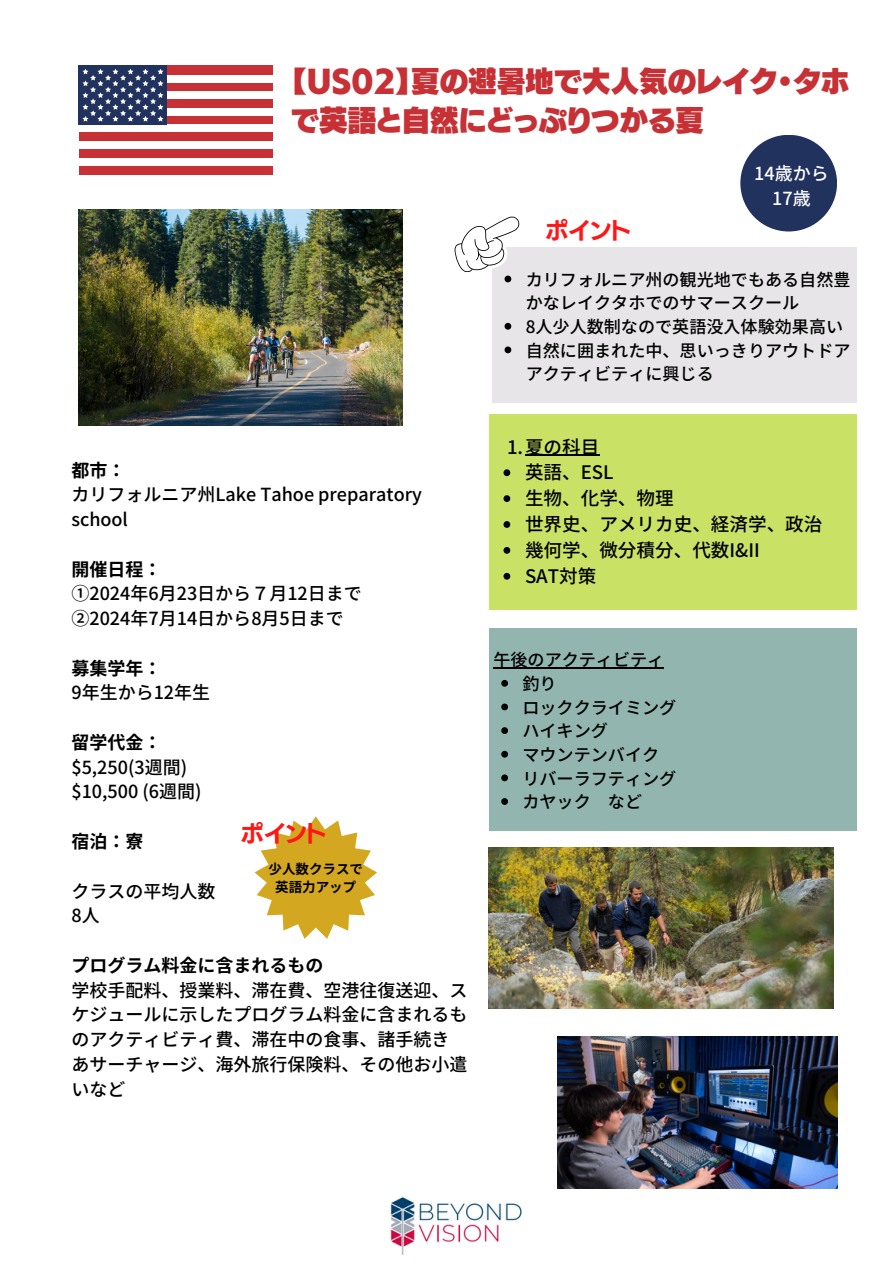
<style>
.page{position:relative;width:893px;height:1264px;background:#fff}
.page>*{position:absolute;margin:0;border:0;box-sizing:border-box;transform-origin:0 0}
.t1{font:28.5px/39.3px "TEST UD Kakugo Large U";color:#c73136}
.t2{font:22.95px "TEST UD Kakugo Large B";color:#ff1616}
.t3{font:500 18.6px "Noto Sans JP";color:#000}
.t4{font:500 18px/24.8px "Noto Sans JP";color:#000}
.t5{font:700 18px "Noto Sans JP";color:#000}
.t6{font:500 18px "Noto Sans JP";color:#fff}
.t7{font:500 17.1px/23.7px "Noto Sans JP";color:#000}
.t8{font:700 13.5px "Noto Sans JP";color:#000}
</style>
<div class="page">
<div style="left:492px;top:247px;width:364px;height:156px;background:#e8e5e8"></div>
<svg style="left:504px;top:323px;width:7px;height:6px"></svg>
<svg style="left:504px;top:346px;width:7px;height:7px"></svg>
<svg style="left:454px;top:216px;width:66px;height:66px"></svg>
<div style="left:79px;top:66px;width:193px;height:109px;background:#c73136"></div>
<div style="left:79px;top:75px;width:193px;height:8px;background:#fff"></div>
<div style="left:79px;top:91px;width:193px;height:8px;background:#fff"></div>
<div style="left:79px;top:108px;width:193px;height:8px;background:#fff"></div>
<div style="left:79px;top:125px;width:193px;height:7px;background:#fff"></div>
<div style="left:79px;top:141px;width:193px;height:8px;background:#fff"></div>
<div style="left:79px;top:158px;width:193px;height:7px;background:#fff"></div>
<div style="left:79px;top:66px;width:88px;height:59px;background:#22325e"></div>
<svg style="left:82px;top:69px;width:81px;height:53px"></svg>
<div style="left:489px;top:414px;width:367px;height:195px;background:#c9e265"></div>
<hr style="left:525px;top:454px;width:74px;height:2px;background:#000">
<svg style="left:503px;top:469px;width:7px;height:7px"></svg>
<svg style="left:503px;top:495px;width:7px;height:7px"></svg>
<svg style="left:503px;top:521px;width:7px;height:7px"></svg>
<svg style="left:503px;top:547px;width:7px;height:6px"></svg>
<svg style="left:503px;top:573px;width:7px;height:6px"></svg>
<div style="left:489px;top:628px;width:367px;height:202px;background:#92b6af"></div>
<hr style="left:493px;top:667px;width:171px;height:1px;background:#000">
<svg style="left:501px;top:680px;width:7px;height:6px"></svg>
<svg style="left:501px;top:703px;width:7px;height:7px"></svg>
<svg style="left:501px;top:727px;width:7px;height:7px"></svg>
<svg style="left:501px;top:750px;width:7px;height:7px"></svg>
<svg style="left:501px;top:774px;width:7px;height:7px"></svg>
<svg style="left:501px;top:798px;width:7px;height:6px"></svg>
<img style="left:79px;top:209px;width:324px;height:216px">
<img style="left:489px;top:847px;width:344px;height:161px">
<img style="left:557px;top:1036px;width:280px;height:152px">
<div style="left:740px;top:135px;width:97px;height:96px;background:#22325e;border-radius:50%"></div>
<img style="left:390px;top:1197px;width:132px;height:58px">
<svg style="left:254px;top:816px;width:123px;height:122px"></svg>
<p class="t1" style="left:291px;top:62px;width:560px">【US02】夏の避暑地で大人気のレイク・タホで英語と自然にどっぷりつかる夏</p>
<p class="t2" style="left:545px;top:219px;width:87px">ポイント</p>
<p class="t6" style="left:754px;top:160px;width:76px">14歳から</p>
<p class="t6" style="left:772px;top:184px;width:40px">17歳</p>
<p class="t5" style="left:71px;top:455px;width:56px">都市：</p>
<p class="t4" style="left:71px;top:481px;width:352px">カリフォルニア州Lake Tahoe preparatory school</p>
<p class="t5" style="left:71px;top:554px;width:92px">開催日程：</p>
<p class="t4" style="left:71px;top:580px;width:292px">①2024年6月23日から７月 12日まで</p>
<p class="t4" style="left:71px;top:605px;width:274px">②2024年7月 14日から8月 5日まで</p>
<p class="t5" style="left:71px;top:653px;width:92px">募集学年：</p>
<p class="t4" style="left:71px;top:679px;width:138px">9年生から12年生</p>
<p class="t5" style="left:71px;top:728px;width:92px">留学代金：</p>
<p class="t4" style="left:71px;top:753px;width:117px">$5,250(3週間)</p>
<p class="t4" style="left:71px;top:778px;width:132px">$10,500 (6週間)</p>
<p class="t5" style="left:71px;top:827px;width:74px">宿泊：寮</p>
<p class="t4" style="left:71px;top:877px;width:146px">クラスの平均人数</p>
<p class="t4" style="left:71px;top:902px;width:29px">8人</p>
<p class="t5" style="left:71px;top:950px;width:254px">プログラム料金に含まれるもの</p>
<p class="t4" style="left:71px;top:976px;width:398px;text-align:justify">学校手配料、授業料、滞在費、空港往復送迎、スケジュールに示したプログラム料金に含まれるものアクティビティ費、滞在中の食事、諸手続き</p>
<p class="t4" style="left:71px;top:1050px;width:398px">あサーチャージ、海外旅行保険料、その他お小遣いなど</p>
<p class="t2" style="left:241px;top:822px;width:87px">ポイント</p>
<p class="t8" style="left:268px;top:858px;width:96px">少人数クラスで</p>
<p class="t8" style="left:275px;top:876px;width:83px">英語力アップ</p>
<p class="t7" style="left:525px;top:267px;width:326px">カリフォルニア州の観光地でもある自然豊かなレイクタホでのサマースクール</p>
<p class="t7" style="left:525px;top:314px;width:319px">8人少人数制なので英語没入体験効果高い</p>
<p class="t7" style="left:525px;top:337px;width:326px">自然に囲まれた中、思いっきりアウトドアアクティビティに興じる</p>
<p class="t3" style="left:507px;top:432px;width:88px">1.夏の科目</p>
<p class="t3" style="left:525px;top:458px;width:90px">英語、ESL</p>
<p class="t3" style="left:525px;top:484px;width:150px">生物、化学、物理</p>
<p class="t3" style="left:525px;top:509px;width:299px">世界史、アメリカ史、経済学、政治</p>
<p class="t3" style="left:525px;top:535px;width:236px">幾何学、微分積分、代数I&amp;II</p>
<p class="t3" style="left:525px;top:561px;width:73px">SAT対策</p>
<p class="t7" style="left:493px;top:647px;width:172px">午後のアクティビティ</p>
<p class="t7" style="left:522px;top:671px;width:36px">釣り</p>
<p class="t7" style="left:522px;top:694px;width:155px">ロッククライミング</p>
<p class="t7" style="left:522px;top:718px;width:87px">ハイキング</p>
<p class="t7" style="left:522px;top:742px;width:138px">マウンテンバイク</p>
<p class="t7" style="left:522px;top:765px;width:155px">リバーラフティング</p>
<p class="t7" style="left:522px;top:789px;width:121px">カヤック など</p>
</div>
